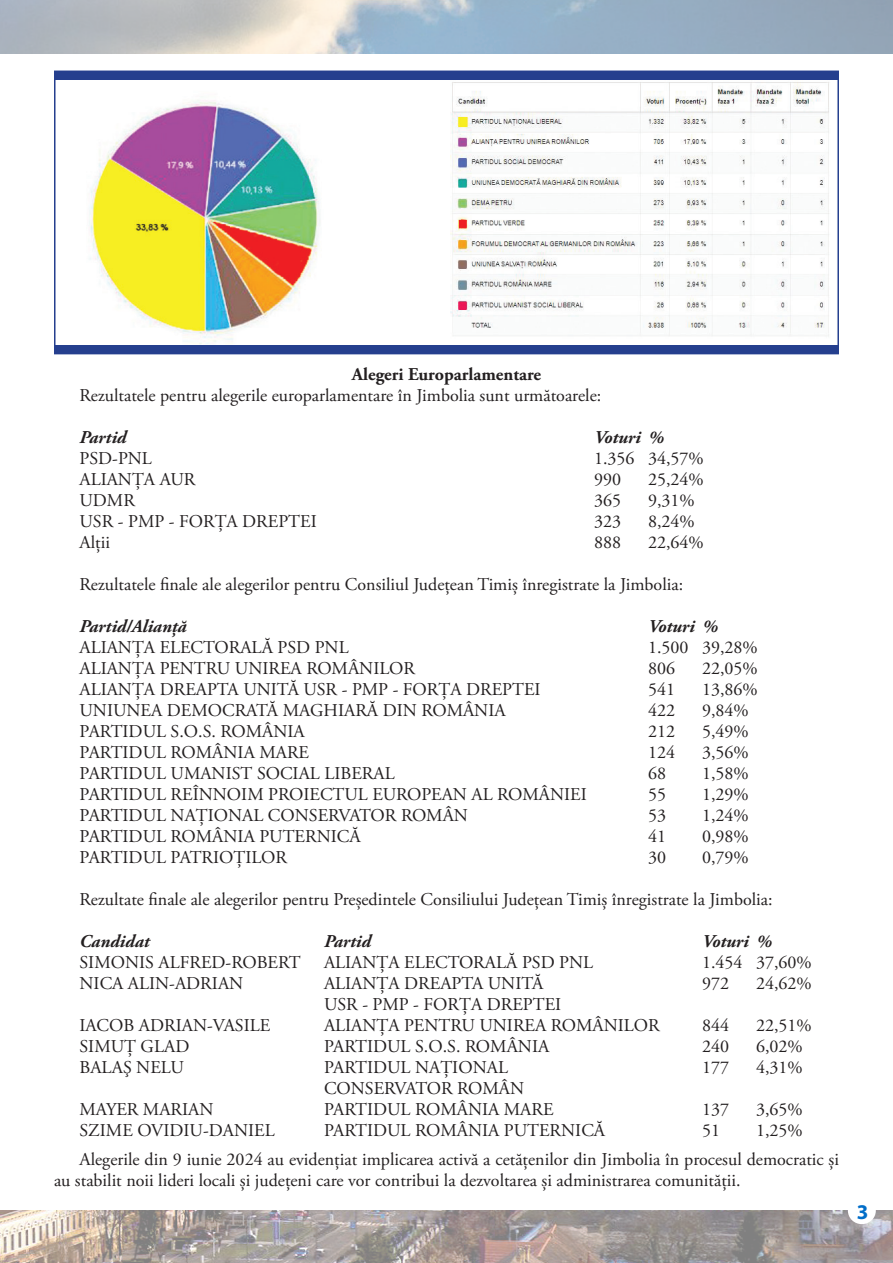
<style>
.page{position:relative;width:893px;height:1263px;background:#fff}
.page>*{position:absolute;margin:0;border:0;box-sizing:border-box;transform-origin:0 0}
.t1{font:700 21px "Myriad Pro";color:#016ec9}
.t2{font:18px/21px "Adobe Garamond Pro";color:#231f20}
.t3{font:italic 700 18px "Adobe Garamond Pro";color:#231f20}
.t4{font:700 18px "Adobe Garamond Pro";color:#231f20}
</style>
<div class="page">
<img style="left:0;top:1211px;width:893px;height:52px">
<div style="left:848px;top:1197px;width:28px;height:27px;background:#fff;border-radius:50%"></div>
<div style="left:55px;top:71px;width:783px;height:283px;background:#253f8e"></div>
<img style="left:57px;top:81px;width:779px;height:263px">
<div style="left:54px;top:71px;width:785px;height:283px;border:2px solid #253f8e"></div>
<p class="t4" style="left:352px;top:364px;width:191px">Alegeri Europarlamentare</p>
<p class="t2" style="left:80px;top:385px;width:523px">Rezultatele pentru alegerile europarlamentare în Jimbolia sunt următoarele:</p>
<p class="t3" style="left:80px;top:427px;width:48px">Partid</p>
<p class="t3" style="left:594px;top:427px;width:71px">Voturi %</p>
<p class="t2" style="left:80px;top:448px;width:74px">PSD-PNL</p>
<p class="t2" style="left:594px;top:448px;width:111px">1.356 34,57%</p>
<p class="t2" style="left:80px;top:469px;width:118px">ALIANȚA AUR</p>
<p class="t2" style="left:594px;top:469px;width:28px">990</p>
<p class="t2" style="left:648px;top:469px;width:57px">25,24%</p>
<p class="t2" style="left:80px;top:490px;width:57px">UDMR</p>
<p class="t2" style="left:594px;top:490px;width:28px">365</p>
<p class="t2" style="left:648px;top:490px;width:48px">9,31%</p>
<p class="t2" style="left:80px;top:511px;width:239px">USR - PMP - FORȚA DREPTEI</p>
<p class="t2" style="left:594px;top:511px;width:28px">323</p>
<p class="t2" style="left:648px;top:511px;width:48px">8,24%</p>
<p class="t2" style="left:80px;top:532px;width:32px">Alții</p>
<p class="t2" style="left:594px;top:532px;width:28px">888</p>
<p class="t2" style="left:648px;top:532px;width:57px">22,64%</p>
<p class="t2" style="left:80px;top:574px;width:605px">Rezultatele finale ale alegerilor pentru Consiliul Județean Timiș înregistrate la Jimbolia:</p>
<p class="t3" style="left:80px;top:616px;width:109px">Partid/Alianță</p>
<p class="t3" style="left:648px;top:616px;width:71px">Voturi %</p>
<p class="t2" style="left:80px;top:637px;width:271px">ALIANȚA ELECTORALĂ PSD PNL</p>
<p class="t2" style="left:648px;top:637px;width:111px">1.500 39,28%</p>
<p class="t2" style="left:80px;top:658px;width:337px">ALIANȚA PENTRU UNIREA ROMÂNILOR</p>
<p class="t2" style="left:648px;top:658px;width:28px">806</p>
<p class="t2" style="left:702px;top:658px;width:57px">22,05%</p>
<p class="t2" style="left:80px;top:679px;width:463px">ALIANȚA DREAPTA UNITĂ USR - PMP - FORȚA DREPTEI</p>
<p class="t2" style="left:648px;top:679px;width:28px">541</p>
<p class="t2" style="left:702px;top:679px;width:57px">13,86%</p>
<p class="t2" style="left:80px;top:700px;width:428px">UNIUNEA DEMOCRATĂ MAGHIARĂ DIN ROMÂNIA</p>
<p class="t2" style="left:648px;top:700px;width:28px">422</p>
<p class="t2" style="left:702px;top:700px;width:48px">9,84%</p>
<p class="t2" style="left:80px;top:721px;width:227px">PARTIDUL S.O.S. ROMÂNIA</p>
<p class="t2" style="left:648px;top:721px;width:28px">212</p>
<p class="t2" style="left:702px;top:721px;width:48px">5,49%</p>
<p class="t2" style="left:80px;top:742px;width:231px">PARTIDUL ROMÂNIA MARE</p>
<p class="t2" style="left:648px;top:742px;width:28px">124</p>
<p class="t2" style="left:702px;top:742px;width:48px">3,56%</p>
<p class="t2" style="left:80px;top:763px;width:317px">PARTIDUL UMANIST SOCIAL LIBERAL</p>
<p class="t2" style="left:648px;top:763px;width:19px">68</p>
<p class="t2" style="left:702px;top:763px;width:48px">1,58%</p>
<p class="t2" style="left:80px;top:784px;width:509px">PARTIDUL REÎNNOIM PROIECTUL EUROPEAN AL ROMÂNIEI</p>
<p class="t2" style="left:648px;top:784px;width:19px">55</p>
<p class="t2" style="left:702px;top:784px;width:48px">1,29%</p>
<p class="t2" style="left:80px;top:805px;width:390px">PARTIDUL NAȚIONAL CONSERVATOR ROMÂN</p>
<p class="t2" style="left:648px;top:805px;width:19px">53</p>
<p class="t2" style="left:702px;top:805px;width:48px">1,24%</p>
<p class="t2" style="left:80px;top:826px;width:283px">PARTIDUL ROMÂNIA PUTERNICĂ</p>
<p class="t2" style="left:648px;top:826px;width:19px">41</p>
<p class="t2" style="left:702px;top:826px;width:48px">0,98%</p>
<p class="t2" style="left:80px;top:847px;width:209px">PARTIDUL PATRIOȚILOR</p>
<p class="t2" style="left:648px;top:847px;width:19px">30</p>
<p class="t2" style="left:702px;top:847px;width:48px">0,79%</p>
<p class="t2" style="left:80px;top:889px;width:695px">Rezultate finale ale alegerilor pentru Președintele Consiliului Județean Timiș înregistrate la Jimbolia:</p>
<p class="t3" style="left:80px;top:931px;width:72px">Candidat</p>
<p class="t3" style="left:324px;top:931px;width:48px">Partid</p>
<p class="t3" style="left:702px;top:931px;width:71px">Voturi %</p>
<p class="t2" style="left:80px;top:952px;width:223px">SIMONIS ALFRED-ROBERT</p>
<p class="t2" style="left:324px;top:952px;width:271px">ALIANȚA ELECTORALĂ PSD PNL</p>
<p class="t2" style="left:702px;top:952px;width:111px">1.454 37,60%</p>
<p class="t2" style="left:80px;top:973px;width:165px">NICA ALIN-ADRIAN</p>
<p class="t2" style="left:324px;top:973px;width:221px">ALIANȚA DREAPTA UNITĂ</p>
<p class="t2" style="left:702px;top:973px;width:28px">972</p>
<p class="t2" style="left:756px;top:973px;width:57px">24,62%</p>
<p class="t2" style="left:324px;top:994px;width:239px">USR - PMP - FORȚA DREPTEI</p>
<p class="t2" style="left:80px;top:1015px;width:192px">IACOB ADRIAN-VASILE</p>
<p class="t2" style="left:324px;top:1015px;width:337px">ALIANȚA PENTRU UNIREA ROMÂNILOR</p>
<p class="t2" style="left:702px;top:1015px;width:28px">844</p>
<p class="t2" style="left:756px;top:1015px;width:57px">22,51%</p>
<p class="t2" style="left:80px;top:1036px;width:111px">SIMUŢ GLAD</p>
<p class="t2" style="left:324px;top:1036px;width:227px">PARTIDUL S.O.S. ROMÂNIA</p>
<p class="t2" style="left:702px;top:1036px;width:28px">240</p>
<p class="t2" style="left:756px;top:1036px;width:48px">6,02%</p>
<p class="t2" style="left:80px;top:1057px;width:106px">BALAŞ NELU</p>
<p class="t2" style="left:324px;top:1057px;width:185px">PARTIDUL NAȚIONAL</p>
<p class="t2" style="left:702px;top:1057px;width:28px">177</p>
<p class="t2" style="left:756px;top:1057px;width:48px">4,31%</p>
<p class="t2" style="left:324px;top:1078px;width:202px">CONSERVATOR ROMÂN</p>
<p class="t2" style="left:80px;top:1099px;width:136px">MAYER MARIAN</p>
<p class="t2" style="left:324px;top:1099px;width:231px">PARTIDUL ROMÂNIA MARE</p>
<p class="t2" style="left:702px;top:1099px;width:28px">137</p>
<p class="t2" style="left:756px;top:1099px;width:48px">3,65%</p>
<p class="t2" style="left:80px;top:1120px;width:197px">SZIME OVIDIU-DANIEL</p>
<p class="t2" style="left:324px;top:1120px;width:283px">PARTIDUL ROMÂNIA PUTERNICĂ</p>
<p class="t2" style="left:702px;top:1120px;width:19px">51</p>
<p class="t2" style="left:756px;top:1120px;width:48px">1,25%</p>
<p class="t2" style="left:54px;top:1149px;width:787px;text-indent:26px">Alegerile din 9 iunie 2024 au evidențiat implicarea activă a cetățenilor din Jimbolia în procesul democratic și au stabilit noii lideri locali și județeni care vor contribui la dezvoltarea și administrarea comunității.</p>
<p class="t1" style="left:857px;top:1198px;width:13px">3</p>
</div>
